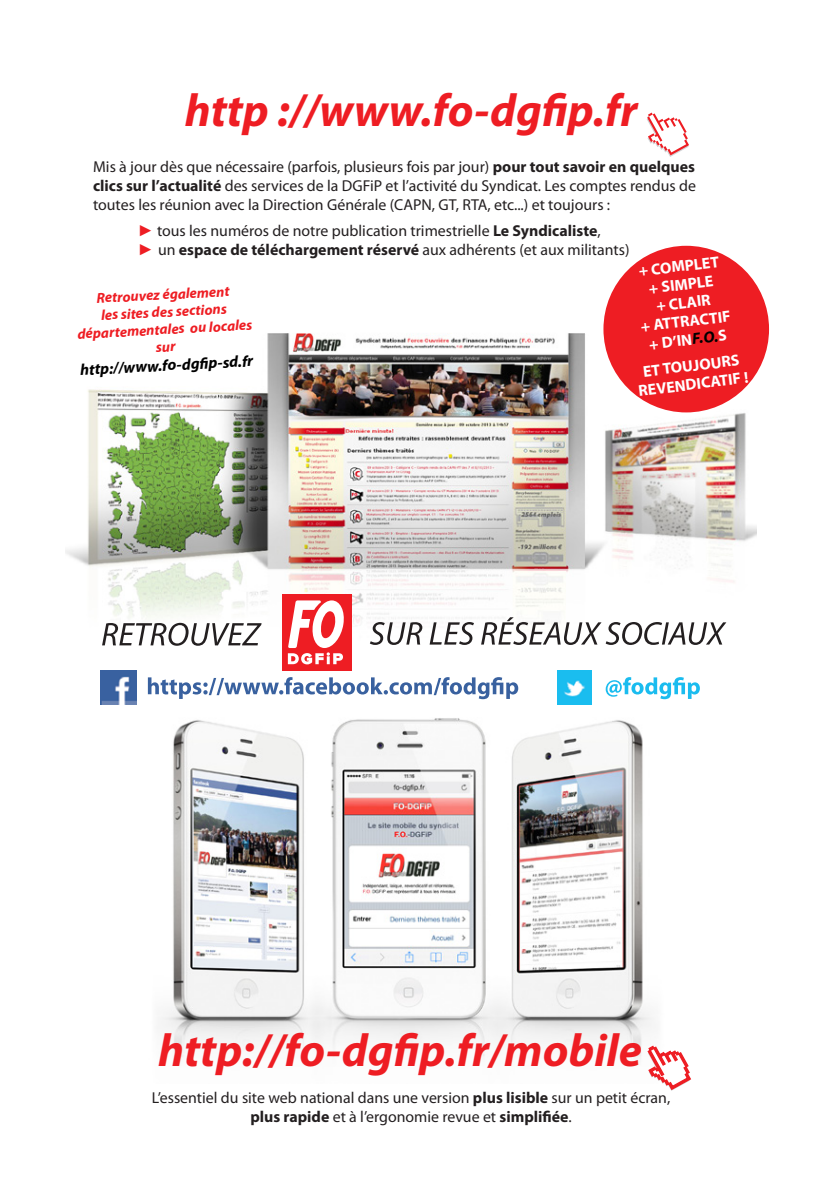
<style>
.page{position:relative;width:840px;height:1191px;background:#fff}
.page>*{position:absolute;margin:0;border:0;box-sizing:border-box;transform-origin:0 0}
.t1{font:italic 700 46.2px "Myriad Pro";color:#ee1d23}
.t2{font:15.8px/19px "Myriad Pro";color:#231f20;text-align:justify}
.t3{font:700 15.8px/18.4px "Myriad Pro";color:#fff;text-align:center}
.t4{font:italic 700 15.8px "Myriad Pro";color:#000}
.t5{font:italic 700 14.6px/17.4px "Myriad Pro";color:#ee1d23;text-align:center}
.s1{font-weight:700}
.s2{font-family:"Arial";color:#ee1d23}
.s3{font-style:italic;color:#000}
</style>
<div class="page">
<img style="left:66px;top:245px;width:690px;height:422px">
<img style="left:100px;top:679px;width:600px;height:380px">
<div style="left:603px;top:246px;width:165px;height:166px;background:#ee1d23;border-radius:50%"></div>
<svg style="left:148px;top:677px;width:370px;height:22px"></svg>
<svg style="left:605px;top:677px;width:94px;height:22px"></svg>
<img style="left:557px;top:671px;width:34px;height:34px">
<img style="left:101px;top:670px;width:35px;height:35px">
<svg style="left:102px;top:623px;width:159px;height:23px"></svg>
<svg style="left:369px;top:622px;width:53px;height:23px"></svg>
<svg style="left:429px;top:622px;width:44px;height:23px"></svg>
<svg style="left:481px;top:617px;width:245px;height:28px"></svg>
<svg style="left:646px;top:1044px;width:45px;height:47px"></svg>
<svg style="left:647px;top:113px;width:41px;height:44px"></svg>
<div style="left:282px;top:594px;width:69px;height:76px;background:#ee1d23"></div>
<svg style="left:288px;top:600px;width:56px;height:64px"></svg>
<p class="t1" style="left:185px;top:81px;width:454px">http ://www.fo-dgfip.fr</p>
<p class="t2" style="left:93px;top:157px;width:604px">Mis à jour dès que nécessaire (parfois, plusieurs fois par jour) <span class="s1">pour tout savoir en quelques clics sur l’actualité</span> des services de la DGFiP et l’activité du Syndicat. Les comptes rendus de toutes les réunion avec la Direction Générale (CAPN, GT, RTA, etc...) et toujours :</p>
<p class="t2" style="left:138px;top:220px;width:493px"><span class="s2">►</span> tous les numéros de notre publication trimestrielle <span class="s1">Le Syndicaliste</span>,<br><span class="s2">►</span> un <span class="s1">espace de téléchargement réservé</span> aux adhérents (et aux militants)</p>
<p class="t3" style="left:632px;top:262px;width:92px;rotate:-7deg">+ COMPLET + SIMPLE<br>+ CLAIR<br>+ ATTRACTIF + D’IN<span class="s3">F.O.</span>S</p>
<p class="t3" style="left:634px;top:363px;width:112px;rotate:-7deg">ET TOUJOURS<br>REVENDICATIF !</p>
<p class="t5" style="left:75px;top:290px;width:176px;rotate:-3deg">Retrouvez également<br>les sites des sections départementales ou locales sur</p>
<p class="t4" style="left:80px;top:359px;width:174px;rotate:-3deg">http://www.fo-dgfi p-sd.fr</p>
<p class="t1" style="left:158px;top:1020px;width:485px">http://fo-dgfip.fr/mobile</p>
<p class="t2" style="left:152px;top:1087px;width:519px;text-align:center">L’essentiel du site web national dans une version <span class="s1">plus lisible</span> sur un petit écran, <span class="s1">plus rapide</span> et à l’ergonomie revue et <span class="s1">simplifiée</span>.</p>
</div>
